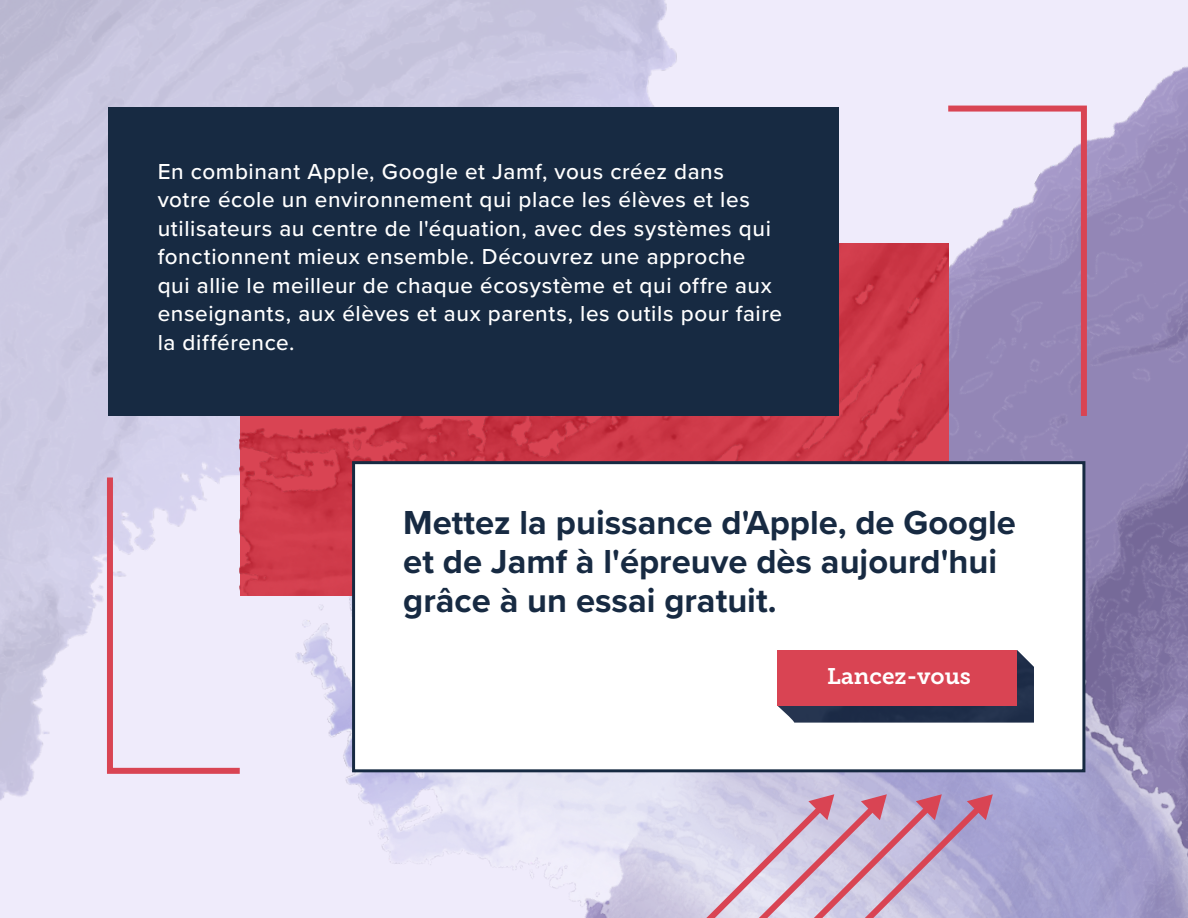
<style>
.page{position:relative;width:1188px;height:918px;background:#fff}
.page>*{position:absolute;margin:0;border:0;box-sizing:border-box;transform-origin:0 0}
.t1{font:700 34.5px/39px "Proxima Nova";color:#172a42}
.t2{font:500 22.5px/28.5px "Proxima Nova";letter-spacing:.025em;color:#fff}
.t3{font:22.5px "Museo Slab 700";color:#fff}
</style>
<div class="page">
<img style="left:0;top:0;width:418px;height:795px">
<img style="left:418px;top:0;width:770px;height:270px">
<img style="left:253px;top:270px;width:935px;height:648px">
<img style="left:240px;top:243px;width:708px;height:352px">
<div style="left:352px;top:461px;width:733px;height:311px;background:#fff;border:3px solid #172a42"></div>
<div style="left:108px;top:107px;width:730px;height:309px;background:#172a42"></div>
<img style="left:778px;top:650px;width:256px;height:73px">
<div style="left:777px;top:650px;width:240px;height:56px;background:#d94453"></div>
<svg style="left:104px;top:471px;width:142px;height:306px;background:#eadbec"></svg>
<svg style="left:942px;top:103px;width:148px;height:319px;background:#b6a1c4"></svg>
<svg style="left:916px;top:794px;width:26px;height:1px"></svg>
<svg style="left:861px;top:794px;width:26px;height:1px"></svg>
<div style="left:0;top:795px;width:78px;height:123px;background:#efebfb"></div>
<svg style="left:808px;top:794px;width:26px;height:1px"></svg>
<svg style="left:78px;top:795px;width:915px;height:123px;background:#e0d7eb"></svg>
<svg style="left:967px;top:794px;width:26px;height:26px"></svg>
<p class="t2" style="left:158px;top:156px;width:626px">En combinant Apple, Google et Jamf, vous créez dans votre école un environnement qui place les élèves et les utilisateurs au centre de l'équation, avec des systèmes qui fonctionnent mieux ensemble. Découvrez une approche qui allie le meilleur de chaque écosystème et qui offre aux enseignants, aux élèves et aux parents, les outils pour faire la différence.</p>
<p class="t1" style="left:403px;top:502px;width:614px">Mettez la puissance d'Apple, de Google et de Jamf à l'épreuve dès aujourd'hui grâce à un essai gratuit.</p>
<p class="t3" style="left:827px;top:663px;width:145px">Lancez-vous</p>
</div>
